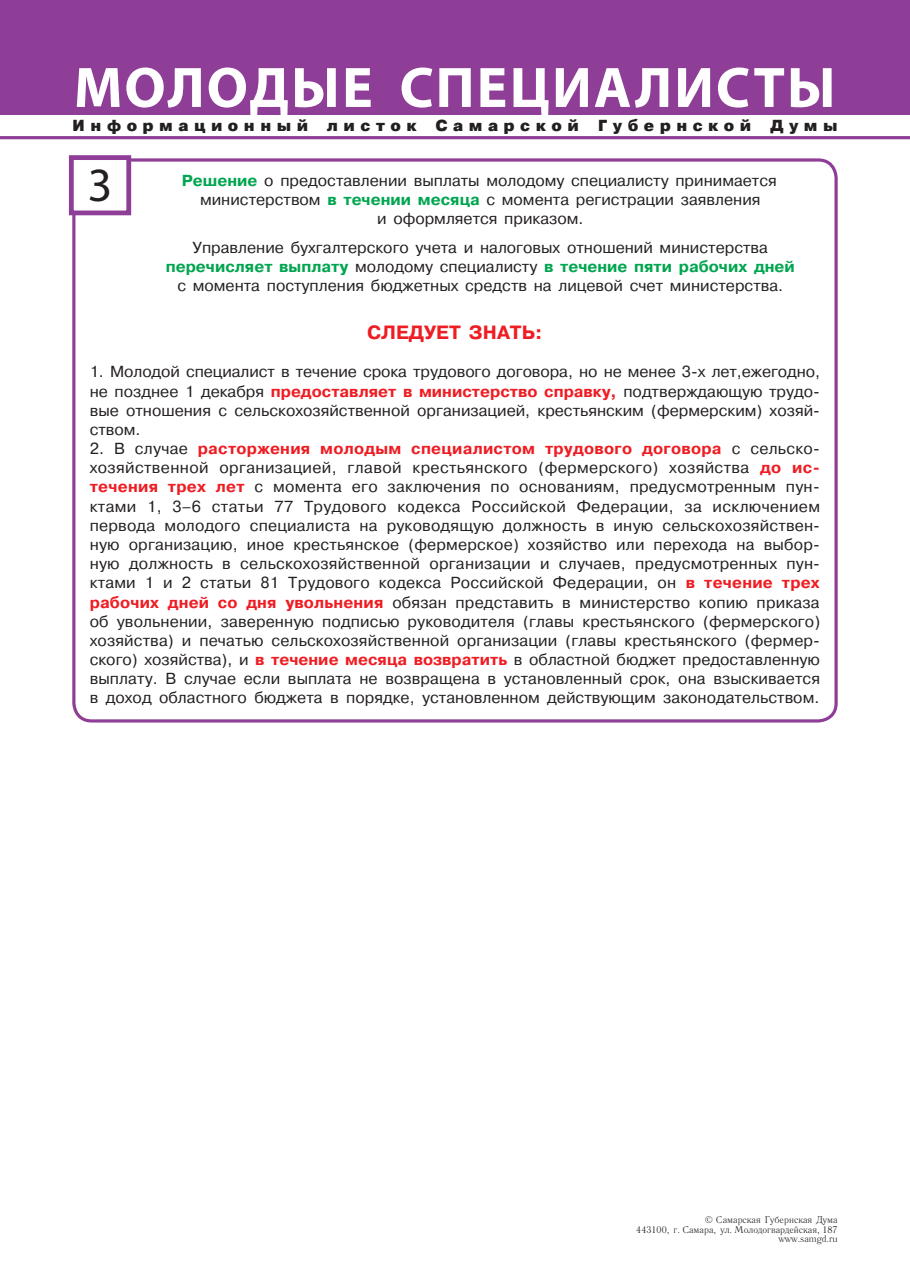
<style>
.page{position:relative;width:910px;height:1280px;background:#fff}
.page>*{position:absolute;margin:0;border:0;box-sizing:border-box;transform-origin:0 0}
.t1{font:700 57.6px "Myriad Pro";letter-spacing:.035em;color:#fff}
.t2{font:48px "Myriad Pro";color:#231f20}
.t3{font:700 19.2px "Pragmatica";color:#ee1d23}
.t4{font:16.05px/19.2px "Pragmatica";color:#231f20;text-align:center}
.t5{font:900 16.05px "Pragmatica";letter-spacing:.345em;color:#231f20}
.t6{font:9.6px/9.6px "Literaturnaya";color:#231f20;text-align:right}
.s1{font-weight:700;color:#00a54f}
.s2{font-weight:700;color:#ee1d23}
</style>
<div class="page">
<div style="left:0;top:0;width:910px;height:115px;background:#8f3e97"></div>
<hr style="left:0;top:136px;width:910px;height:3px;background:#8f3e97">
<div style="left:72px;top:158px;width:766px;height:564px;border:3px solid #8f3e97;border-radius:18px"></div>
<div style="left:71px;top:158px;width:58px;height:55px;background:#fff"></div>
<div style="left:69px;top:155px;width:62px;height:60px;border:5px solid #8f3e97"></div>
<h1 class="t1" style="left:74px;top:50px;width:764px">МОЛОДЫЕ СПЕЦИАЛИСТЫ</h1>
<p class="t5" style="left:327px;top:115px;width:512px">листок Самарской Губернской Думы</p>
<p class="t5" style="left:72px;top:115px;width:237px">Информационный</p>
<p class="t2" style="left:88px;top:155px;width:26px">3</p>
<p class="t4" style="left:182px;top:171px;width:596px"><span class="s1">Решение</span> о предоставлении выплаты молодому специалисту принимается министерством <span class="s1">в течении месяца</span> с момента регистрации заявления<br>и оформляется приказом.</p>
<p class="t4" style="left:166px;top:238px;width:631px">Управление бухгалтерского учета и налоговых отношений министерства <span class="s1">перечисляет выплату</span> молодому специалисту <span class="s1">в течение пяти рабочих дней </span>с момента поступления бюджетных средств на лицевой счет министерства.</p>
<p class="t3" style="left:367px;top:320px;width:177px">СЛЕДУЕТ ЗНАТЬ:</p>
<p class="t4" style="left:90px;top:363px;width:732px;text-align:justify">1. Молодой специалист в течение срока трудового договора, но не менее 3-х лет,ежегодно, не позднее 1 декабря <span class="s2">предоставляет в министерство справку,</span> подтверждающую трудо&shy;вые отношения с сельскохозяйственной организацией, крестьянским (фермерским) хозяй&shy;ством.</p>
<p class="t4" style="left:90px;top:439px;width:732px;text-align:justify">2. В случае <span class="s2">расторжения молодым специалистом трудового договора</span> с сельско&shy;хозяйственной организацией, главой крестьянского (фермерского) хозяйства <span class="s2">до ис&shy;течения трех лет</span> с момента его заключения по основаниям, предусмотренным пун&shy;ктами 1, 3–6 статьи 77 Трудового кодекса Российской Федерации, за исключением первода молодого специалиста на руководящую должность в иную сельскохозяйствен&shy;ную организацию, иное крестьянское (фермерское) хозяйство или перехода на выбор&shy;ную должность в сельскохозяйственной организации и случаев, предусмотренных пун&shy;ктами 1 и 2 статьи 81 Трудового кодекса Российской Федерации, он <span class="s2">в течение трех рабочих дней со дня увольнения</span> обязан представить в министерство копию приказа об увольнении, заверенную подписью руководителя (главы крестьянского (фермерского) хозяйства) и печатью сельскохозяйственной организации (главы крестьянского (фермер&shy;ского) хозяйства), и <span class="s2">в течение месяца возвратить</span> в областной бюджет предоставленную выплату. В случае если выплата не возвращена в установленный срок, она взыскивается в доход областного бюджета в порядке, установленном действующим законодательством.</p>
<p class="t6" style="left:636px;top:1215px;width:203px">© Самарская Губернская Дума<br>443100, г. Самара, ул. Молодогвардейская, 187 www.samgd.ru</p>
</div>
